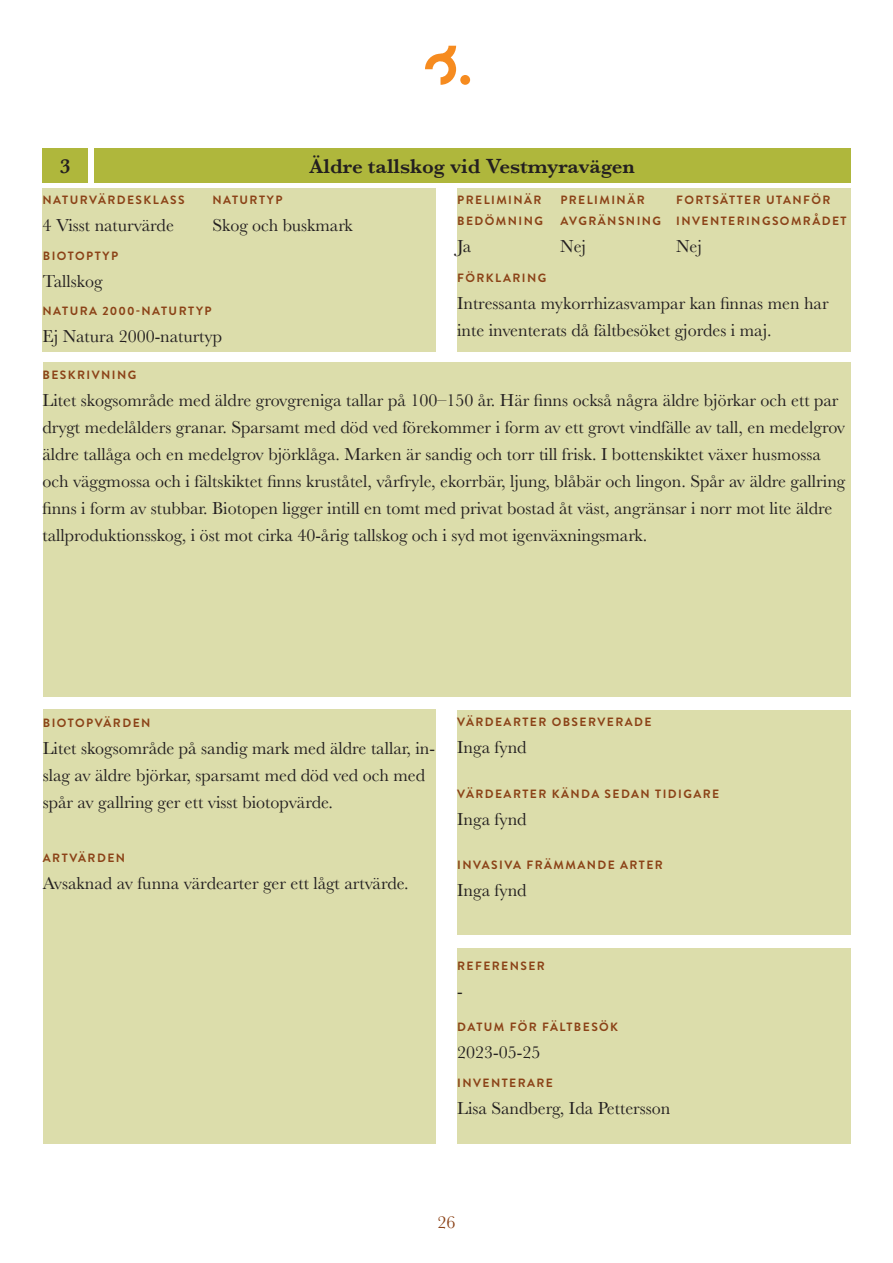
<style>
.page{position:relative;width:893px;height:1263px;background:#fff}
.page>*{position:absolute;margin:0;border:0;box-sizing:border-box;transform-origin:0 0}
.Rubrik4{font:600 21px "Baskerville";color:#231f20}
.Brödtext{font:18px/27px "Baskerville";color:#231f20}
.t1{font:18px "Baskerville";color:#8b4217}
.Faktaruta_rubrik{font:700 12px/21px "Brandon Grotesque";letter-spacing:.12em;color:#8b4217}
</style>
<div class="page">
<div style="left:460px;top:75px;width:10px;height:10px;background:#f68b1f;border-radius:50%"></div>
<svg style="left:425px;top:46px;width:31px;height:39px"></svg>
<div style="left:43px;top:710px;width:393px;height:434px;background:#dcddab"></div>
<div style="left:457px;top:710px;width:393px;height:224px;background:#dcddab"></div>
<div style="left:43px;top:362px;width:807px;height:334px;background:#dcddab"></div>
<div style="left:457px;top:189px;width:393px;height:163px;background:#dcddab"></div>
<div style="left:43px;top:189px;width:393px;height:163px;background:#dcddab"></div>
<div style="left:43px;top:149px;width:45px;height:34px;background:#afb73c"></div>
<div style="left:94px;top:149px;width:756px;height:34px;background:#afb73c"></div>
<div style="left:457px;top:949px;width:393px;height:195px;background:#dcddab"></div>
<p class="Rubrik4" style="left:60px;top:154px;width:12px">3</p>
<p class="Rubrik4" style="left:309px;top:154px;width:327px">Äldre tallskog vid Vestmyravägen</p>
<p class="Faktaruta_rubrik" style="left:43px;top:190px;width:143px">NATURVÄRDESKLASS</p>
<p class="Brödtext" style="left:43px;top:212px;width:133px">4 Visst naturvärde</p>
<p class="Faktaruta_rubrik" style="left:43px;top:245px;width:77px">BIOTOPTYP</p>
<p class="Brödtext" style="left:43px;top:268px;width:61px">Tallskog</p>
<p class="Faktaruta_rubrik" style="left:212px;top:190px;width:72px">NATURTYP</p>
<p class="Brödtext" style="left:212px;top:212px;width:142px">Skog och buskmark</p>
<p class="Faktaruta_rubrik" style="left:43px;top:300px;width:170px">NATURA 2000-NATURTYP</p>
<p class="Brödtext" style="left:43px;top:323px;width:181px">Ej Natura 2000-naturtyp</p>
<p class="Faktaruta_rubrik" style="left:457px;top:190px;width:87px">PRELIMINÄR<br>BEDÖMNING</p>
<p class="Brödtext" style="left:457px;top:233px;width:16px">Ja</p>
<p class="Faktaruta_rubrik" style="left:560px;top:190px;width:102px">PRELIMINÄR<br>AVGRÄNSNING</p>
<p class="Brödtext" style="left:560px;top:233px;width:27px">Nej</p>
<p class="Faktaruta_rubrik" style="left:676px;top:190px;width:172px">FORTSÄTTER UTANFÖR<br>INVENTERINGSOMRÅDET</p>
<p class="Brödtext" style="left:676px;top:233px;width:27px">Nej</p>
<p class="Faktaruta_rubrik" style="left:457px;top:268px;width:91px">FÖRKLARING</p>
<p class="Brödtext" style="left:457px;top:290px;width:373px">Intressanta mykorrhizasvampar kan finnas men har inte inventerats då fältbesöket gjordes i maj.</p>
<p class="Faktaruta_rubrik" style="left:43px;top:364px;width:95px">BESKRIVNING</p>
<p class="Brödtext" style="left:43px;top:387px;width:804px">Litet skogsområde med äldre grovgreniga tallar på 100–150 år. Här finns också några äldre björkar och ett par drygt medelålders granar. Sparsamt med död ved förekommer i form av ett grovt vindfälle av tall, en medelgrov äldre tallåga och en medelgrov björklåga. Marken är sandig och torr till frisk. I bottenskiktet växer husmossa och väggmossa och i fältskiktet finns kruståtel, vårfryle, ekorrbär, ljung, blåbär och lingon. Spår av äldre gallring finns i form av stubbar. Biotopen ligger intill en tomt med privat bostad åt väst, angränsar i norr mot lite äldre tallproduktionsskog, i öst mot cirka 40-årig tallskog och i syd mot igenväxningsmark.</p>
<p class="Faktaruta_rubrik" style="left:43px;top:712px;width:109px">BIOTOPVÄRDEN</p>
<p class="Brödtext" style="left:43px;top:735px;width:394px">Litet skogsområde på sandig mark med äldre tallar, in&shy;slag av äldre björkar, sparsamt med död ved och med spår av gallring ger ett visst biotopvärde.</p>
<p class="Faktaruta_rubrik" style="left:43px;top:847px;width:84px">ARTVÄRDEN</p>
<p class="Brödtext" style="left:43px;top:870px;width:367px">Avsaknad av funna värdearter ger ett lågt artvärde.</p>
<p class="Faktaruta_rubrik" style="left:457px;top:711px;width:196px">VÄRDEARTER OBSERVERADE</p>
<p class="Brödtext" style="left:457px;top:734px;width:71px">Inga fynd</p>
<p class="Faktaruta_rubrik" style="left:457px;top:784px;width:263px">VÄRDEARTER KÄNDA SEDAN TIDIGARE</p>
<p class="Brödtext" style="left:457px;top:806px;width:71px">Inga fynd</p>
<p class="Faktaruta_rubrik" style="left:457px;top:854px;width:207px">INVASIVA FRÄMMANDE ARTER</p>
<p class="Brödtext" style="left:457px;top:877px;width:71px">Inga fynd</p>
<p class="Faktaruta_rubrik" style="left:457px;top:955px;width:89px">REFERENSER</p>
<p class="Brödtext" style="left:457px;top:978px;width:7px">-</p>
<p class="Faktaruta_rubrik" style="left:457px;top:1016px;width:162px">DATUM FÖR FÄLTBESÖK</p>
<p class="Brödtext" style="left:457px;top:1039px;width:85px">2023-05-25</p>
<p class="Faktaruta_rubrik" style="left:457px;top:1073px;width:97px">INVENTERARE</p>
<p class="Brödtext" style="left:457px;top:1095px;width:215px">Lisa Sandberg, Ida Pettersson</p>
<p class="t1" style="left:437px;top:1211px;width:19px">26</p>
</div>
